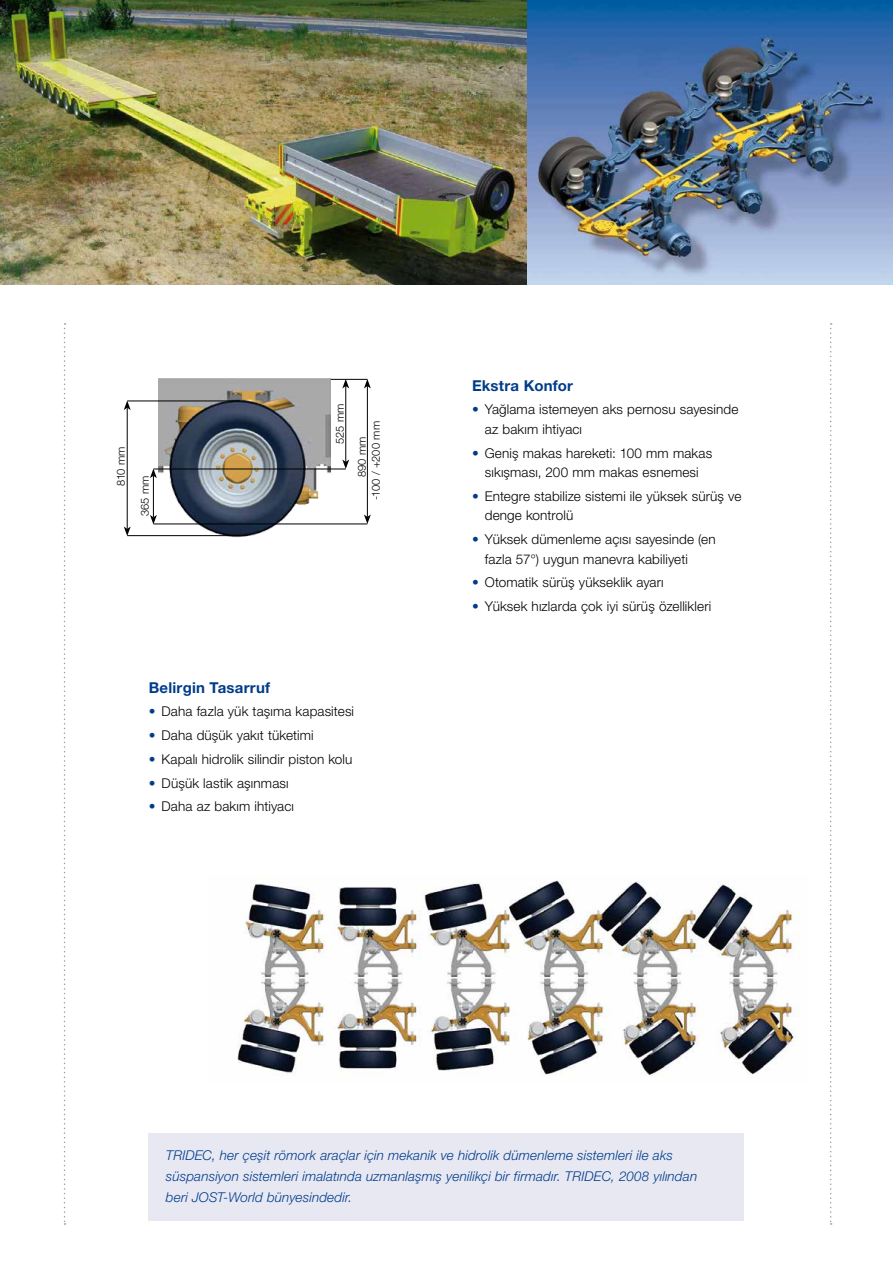
<style>
.page{position:relative;width:893px;height:1263px;background:#fff}
.page>*{position:absolute;margin:0;border:0;box-sizing:border-box;transform-origin:0 0}
.t1{font:700 15px "Helvetica Neue LT";letter-spacing:.015em;color:#003c8a}
.t2{font:300 13.5px/19.5px "Helvetica Neue LTW1 G";letter-spacing:.01em;color:#000}
.t3{font:italic 300 13.5px/21px "Helvetica Neue LTW1 G";letter-spacing:.01em;color:#003c8a}
.t4{font:300 11.1px/21.8px "Helvetica Neue LT";letter-spacing:.015em;color:#000}
.s1{color:#003c8a}
</style>
<div class="page">
<img style="left:237px;top:880px;width:563px;height:196px">
<svg style="left:64px;top:323px;width:2px;height:902px"></svg>
<svg style="left:830px;top:323px;width:2px;height:902px"></svg>
<img style="left:0;top:0;width:527px;height:285px">
<img style="left:527px;top:0;width:366px;height:285px">
<img style="left:158px;top:379px;width:173px;height:159px">
<hr style="left:367px;top:386px;width:1px;height:131px;background:#000">
<svg style="left:364px;top:379px;width:7px;height:9px"></svg>
<svg style="left:364px;top:514px;width:7px;height:10px"></svg>
<hr style="left:127px;top:408px;width:1px;height:121px;background:#000">
<svg style="left:124px;top:401px;width:7px;height:9px"></svg>
<svg style="left:124px;top:526px;width:7px;height:9px"></svg>
<hr style="left:345px;top:386px;width:1px;height:76px;background:#000">
<svg style="left:342px;top:380px;width:7px;height:8px"></svg>
<svg style="left:342px;top:459px;width:7px;height:10px"></svg>
<hr style="left:153px;top:476px;width:1px;height:41px;background:#000">
<svg style="left:150px;top:470px;width:7px;height:8px"></svg>
<svg style="left:150px;top:515px;width:7px;height:9px"></svg>
<hr style="left:331px;top:379px;width:36px;height:1px;background:#000">
<hr style="left:153px;top:469px;width:193px;height:1px;background:#000">
<hr style="left:153px;top:524px;width:214px;height:1px;background:#000">
<hr style="left:127px;top:401px;width:113px;height:1px;background:#000">
<hr style="left:127px;top:535px;width:113px;height:1px;background:#000">
<div style="left:149px;top:1133px;width:595px;height:87px;background:#e8e8f3"></div>
<p class="t4" style="left:109px;top:516px;width:71px;line-height:24px;text-indent:30px;rotate:-90deg">810 mm<br>365 mm</p>
<p class="t4" style="left:329px;top:477px;width:75px;text-indent:33px;rotate:-90deg">525 mm<br>890 mm</p>
<p class="t4" style="left:365px;top:500px;width:81px;rotate:-90deg">-100 / +200 mm</p>
<p class="t1" style="left:149px;top:678px;width:123px">Belirgin Tasarruf</p>
<p class="t2" style="left:149px;top:702px;width:207px"><span class="s1">•</span> Daha fazla yük taşıma kapasitesi</p>
<p class="t2" style="left:149px;top:725px;width:166px"><span class="s1">•</span> Daha düşük yakıt tüketimi</p>
<p class="t2" style="left:149px;top:749px;width:205px"><span class="s1">•</span> Kapalı hidrolik silindir piston kolu</p>
<p class="t2" style="left:149px;top:773px;width:141px"><span class="s1">•</span> Düşük lastik aşınması</p>
<p class="t2" style="left:149px;top:797px;width:147px"><span class="s1">•</span> Daha az bakım ihtiyacı</p>
<p class="t1" style="left:472px;top:376px;width:103px">Ekstra Konfor</p>
<p class="t2" style="left:485px;top:400px;width:255px;text-indent:-13px"><span class="s1">•</span> Yağlama istemeyen aks pernosu sayesinde az bakım ihtiyacı</p>
<p class="t2" style="left:472px;top:443px;width:242px;text-align:center"><span class="s1">•</span> Geniş makas hareketi: 100 mm makas sıkışması, 200 mm makas esnemesi</p>
<p class="t2" style="left:485px;top:486px;width:258px;text-indent:-13px"><span class="s1">•</span> Entegre stabilize sistemi ile yüksek sürüş ve denge kontrolü</p>
<p class="t2" style="left:485px;top:530px;width:232px;text-indent:-13px"><span class="s1">•</span> Yüksek dümenleme açısı sayesinde (en fazla 57°) uygun manevra kabiliyeti</p>
<p class="t2" style="left:472px;top:573px;width:193px"><span class="s1">•</span> Otomatik sürüş yükseklik ayarı</p>
<p class="t2" style="left:472px;top:597px;width:241px"><span class="s1">•</span> Yüksek hızlarda çok iyi sürüş özellikleri</p>
<p class="t3" style="left:166px;top:1144px;width:533px">TRIDEC, her çeşit römork araçlar için mekanik ve hidrolik dümenleme sistemleri ile aks süspansiyon sistemleri imalatında uzmanlaşmış yenilikçi bir firmadır. TRIDEC, 2008 yılından beri JOST-World bünyesindedir.</p>
</div>
